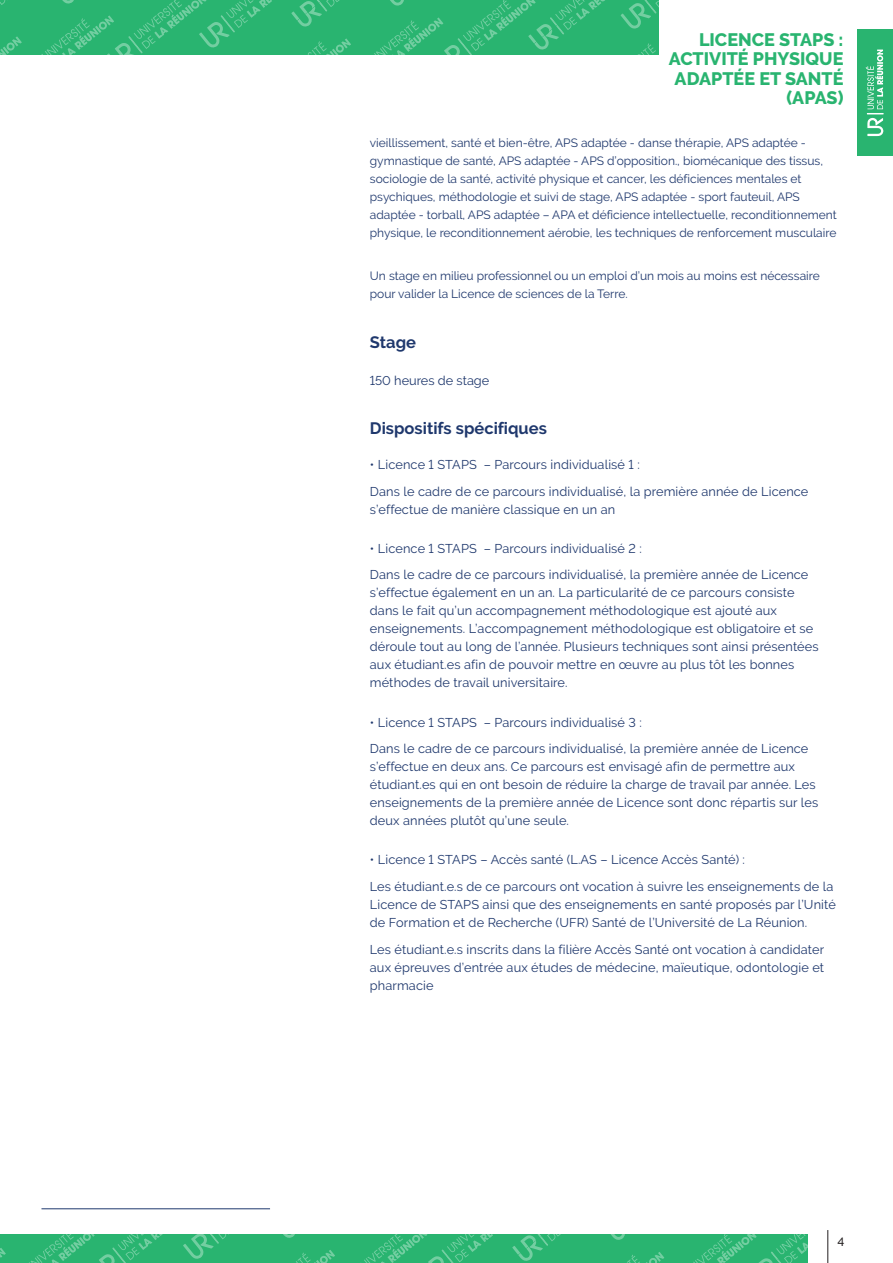
<style>
.page{position:relative;width:893px;height:1263px;background:#fff}
.page>*{position:absolute;margin:0;border:0;box-sizing:border-box;transform-origin:0 0}
.t1{font:800 18px/19.5px "Raleway";color:#29b470;text-align:right}
.t2{font:700 16.5px "Raleway";color:#1f386d}
.t3{font:12.75px/18px "Raleway";letter-spacing:.01em;color:#1f386d}
.t4{font:12px/18px "Raleway";color:#1f386d}
.t5{font:500 12px "Raleway";color:#231f20}
</style>
<div class="page">
<div style="left:857px;top:29px;width:36px;height:127px;background:#29b470"></div>
<svg style="left:866px;top:50px;width:17px;height:86px"></svg>
<svg style="left:0;top:0;width:659px;height:54px;background:#30b675"></svg>
<hr style="left:827px;top:1230px;width:1px;height:33px;background:#231f20">
<hr style="left:41px;top:1208px;width:229px;height:1px;background:#1f386d">
<svg style="left:0;top:1234px;width:808px;height:29px;background:#30b675"></svg>
<h1 class="t1" style="left:669px;top:30px;width:176px">LICENCE STAPS :<br>ACTIVITÉ PHYSIQUE<br>ADAPTÉE ET SANTÉ (APAS)</h1>
<p class="t4" style="left:370px;top:133px;width:468px">vieillissement, santé et bien-être, APS adaptée - danse thérapie, APS adaptée - gymnastique de santé, APS adaptée - APS d’opposition., biomécanique des tissus, sociologie de la santé, activité physique et cancer, les déficiences mentales et psychiques, méthodologie et suivi de stage, APS adaptée - sport fauteuil, APS adaptée - torball, APS adaptée – APA et déficience intellectuelle, reconditionnement physique, le reconditionnement aérobie, les techniques de renforcement musculaire</p>
<p class="t4" style="left:370px;top:267px;width:451px">Un stage en milieu professionnel ou un emploi d’un mois au moins est nécessaire pour valider la Licence de sciences de la Terre.</p>
<p class="t2" style="left:370px;top:332px;width:48px">Stage</p>
<p class="t3" style="left:370px;top:371px;width:121px">150 heures de stage</p>
<p class="t2" style="left:370px;top:419px;width:179px">Dispositifs spécifiques</p>
<p class="t3" style="left:370px;top:451px;width:440px;line-height:26.5px">• Licence 1 STAPS – Parcours individualisé 1 :<br>Dans le cadre de ce parcours individualisé, la première année de Licence</p>
<p class="t3" style="left:370px;top:500px;width:247px">s’effectue de manière classique en un an</p>
<p class="t3" style="left:370px;top:535px;width:440px;line-height:26.5px">• Licence 1 STAPS – Parcours individualisé 2 :<br>Dans le cadre de ce parcours individualisé, la première année de Licence</p>
<p class="t3" style="left:370px;top:584px;width:450px">s’effectue également en un an. La particularité de ce parcours consiste dans le fait qu’un accompagnement méthodologique est ajouté aux enseignements. L’accompagnement méthodologique est obligatoire et se déroule tout au long de l’année. Plusieurs techniques sont ainsi présentées aux étudiant.es afin de pouvoir mettre en œuvre au plus tôt les bonnes méthodes de travail universitaire.</p>
<p class="t3" style="left:370px;top:709px;width:440px;line-height:26.5px">• Licence 1 STAPS – Parcours individualisé 3 :<br>Dans le cadre de ce parcours individualisé, la première année de Licence</p>
<p class="t3" style="left:370px;top:758px;width:450px">s’effectue en deux ans. Ce parcours est envisagé afin de permettre aux étudiant.es qui en ont besoin de réduire la charge de travail par année. Les enseignements de la première année de Licence sont donc répartis sur les deux années plutôt qu’une seule.</p>
<p class="t3" style="left:370px;top:847px;width:465px;line-height:26.5px">• Licence 1 STAPS – Accès santé (L.AS – Licence Accès Santé) :<br>Les étudiant.e.s de ce parcours ont vocation à suivre les enseignements de la</p>
<p class="t3" style="left:370px;top:895px;width:467px">Licence de STAPS ainsi que des enseignements en santé proposés par l’Unité de Formation et de Recherche (UFR) Santé de l’Université de La Réunion.</p>
<p class="t3" style="left:370px;top:940px;width:456px;text-align:justify">Les étudiant.e.s inscrits dans la filière Accès Santé ont vocation à candidater aux épreuves d’entrée aux études de médecine, maïeutique, odontologie et pharmacie</p>
<p class="t5" style="left:837px;top:1234px;width:8px">4</p>
</div>
